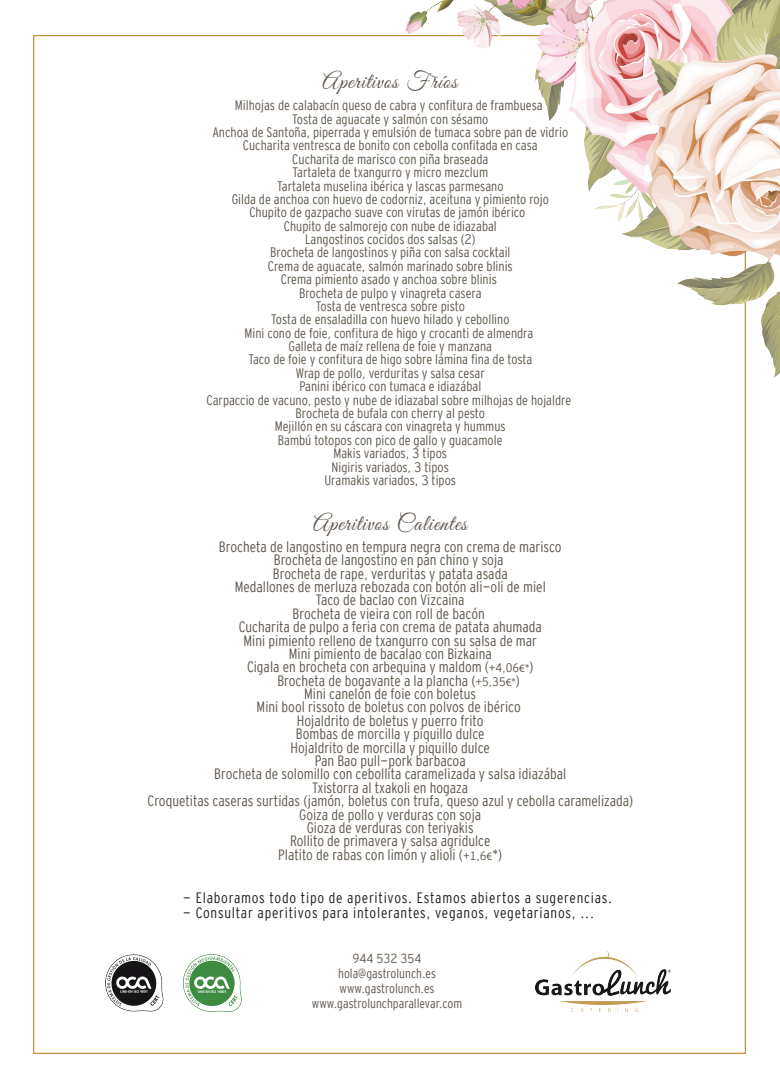
<style>
.page{position:relative;width:780px;height:1088px;background:#fff}
.page>*{position:absolute;margin:0;border:0;box-sizing:border-box;transform-origin:0 0}
.t1{font:22.5px "Good Vibrations ROB Script";letter-spacing:.05em;color:#5f574d}
.t2{font:15px "Interstate Cond Mono Lgt";color:#5f574d}
.t3{font:15px "Interstate Cond Mono Lgt";letter-spacing:.05em;color:#231f20}
.t4{font:13.75px/13.4px "Interstate Cond Mono Lgt";color:#5f574d;text-align:center}
.t5{font:13.12px/15px "Interstate Cond Mono Lgt";color:#60574f;text-align:center}
.s1{font-size:12.5px}
.s2{font-family:"Myriad Pro";font-size:11.25px}
.s3{font-size:11.25px}
</style>
<div class="page">
<img style="left:34px;top:35px;width:711px;height:1018px">
<img style="left:403px;top:0;width:376px;height:393px">
<img style="left:106px;top:955px;width:135px;height:57px">
<img style="left:535px;top:950px;width:135px;height:61px">
<h1 class="t1" style="left:322px;top:66px;width:137px">Aperitivos Fríos</h1>
<p class="t4" style="left:206px;top:99px;width:366px">Milhojas de calabacín queso de cabra y confitura de frambuesa<br>Tosta de aguacate y salmón con sésamo<br>Anchoa de Santoña, piperrada y emulsión de tumaca sobre pan de vidrio Cucharita ventresca de bonito con cebolla confitada en casa<br>Cucharita de marisco con piña braseada<br>Tartaleta de txangurro y micro mezclum<br>Tartaleta muselina ibérica y lascas parmesano<br>Gilda de anchoa con huevo de codorniz, aceituna y pimiento rojo<br>Chupito de gazpacho suave con virutas de jamón ibérico<br>Chupito de salmorejo con nube de idiazabal<br>Langostinos cocidos dos salsas (2)<br>Brocheta de langostinos y piña con salsa cocktail<br>Crema de aguacate, salmón marinado sobre blinis<br>Crema pimiento asado y anchoa sobre blinis<br>Brocheta de pulpo y vinagreta casera<br>Tosta de ventresca sobre pisto<br>Tosta de ensaladilla con huevo hilado y cebollino<br>Mini cono de foie, confitura de higo y crocanti de almendra<br>Galleta de maíz rellena de foie y manzana<br>Taco de foie y confitura de higo sobre lámina fina de tosta<br>Wrap de pollo, verduritas y salsa cesar<br>Panini ibérico con tumaca e idiazábal<br>Carpaccio de vacuno, pesto y nube de idiazabal sobre milhojas de hojaldre Brocheta de bufala con cherry al pesto<br>Mejillón en su cáscara con vinagreta y hummus<br>Bambú totopos con pico de gallo y guacamole<br>Makis variados, 3 tipos<br>Nigiris variados, 3 tipos<br>Uramakis variados, 3 tipos</p>
<h1 class="t1" style="left:313px;top:507px;width:156px">Aperitivos Calientes</h1>
<p class="t2" style="left:219px;top:538px;width:344px">Brocheta de langostino en tempura negra con crema de marisco</p>
<p class="t2" style="left:274px;top:552px;width:231px">Brocheta de langostino en pan chino y soja</p>
<p class="t2" style="left:273px;top:565px;width:236px">Brocheta de rape, verduritas y patata asada</p>
<p class="t2" style="left:235px;top:578px;width:312px">Medallones de merluza rebozada con botón ali-oli de miel</p>
<p class="t2" style="left:316px;top:592px;width:150px">Taco de baclao con Vizcaina</p>
<p class="t2" style="left:292px;top:605px;width:194px">Brocheta de vieira con roll de bacón</p>
<p class="t2" style="left:239px;top:618px;width:304px">Cucharita de pulpo a feria con crema de patata ahumada</p>
<p class="t2" style="left:243px;top:632px;width:295px">Mini pimiento relleno de txangurro con su salsa de mar</p>
<p class="t2" style="left:289px;top:645px;width:204px">Mini pimiento de bacalao con Bizkaina</p>
<p class="t2" style="left:247px;top:659px;width:288px">Cigala en brocheta con arbequina y maldom (<span class="s1">+4,06</span><span class="s2">€</span><span class="s3">*</span>)</p>
<p class="t2" style="left:277px;top:672px;width:244px">Brocheta de bogavante a la plancha (<span class="s1">+5,35</span><span class="s2">€</span><span class="s3">*</span>)</p>
<p class="t2" style="left:304px;top:685px;width:173px">Mini canelón de foie con boletus</p>
<p class="t2" style="left:256px;top:699px;width:265px">Mini bool rissoto de boletus con polvos de ibérico</p>
<p class="t2" style="left:297px;top:712px;width:188px">Hojaldrito de boletus y puerro frito</p>
<p class="t2" style="left:296px;top:725px;width:190px">Bombas de morcilla y piquillo dulce</p>
<p class="t2" style="left:290px;top:739px;width:201px">Hojaldrito de morcilla y piquillo dulce</p>
<p class="t2" style="left:315px;top:752px;width:152px">Pan Bao pull-pork barbacoa</p>
<p class="t2" style="left:214px;top:766px;width:353px">Brocheta de solomillo con cebollita caramelizada y salsa idiazábal</p>
<p class="t2" style="left:312px;top:779px;width:158px">Txistorra al txakoli en hogaza</p>
<p class="t2" style="left:147px;top:792px;width:487px">Croquetitas caseras surtidas (jamón, boletus con trufa, queso azul y cebolla caramelizada)</p>
<p class="t2" style="left:299px;top:806px;width:183px">Goiza de pollo y verduras con soja</p>
<p class="t2" style="left:307px;top:819px;width:168px">Gioza de verduras con teriyakis</p>
<p class="t2" style="left:290px;top:832px;width:202px">Rollito de primavera y salsa agridulce</p>
<p class="t2" style="left:278px;top:846px;width:225px">Platito de rabas con limón y alioli (<span class="s1">+1,6</span><span class="s2">€</span>*)</p>
<p class="t3" style="left:183px;top:889px;width:430px">- Elaboramos todo tipo de aperitivos. Estamos abiertos a sugerencias.</p>
<p class="t3" style="left:183px;top:904px;width:412px">- Consultar aperitivos para intolerantes, veganos, vegetarianos, ...</p>
<p class="t5" style="left:312px;top:951px;width:152px">944 532 354 hola@gastrolunch.es www.gastrolunch.es www.gastrolunchparallevar.com</p>
</div>
